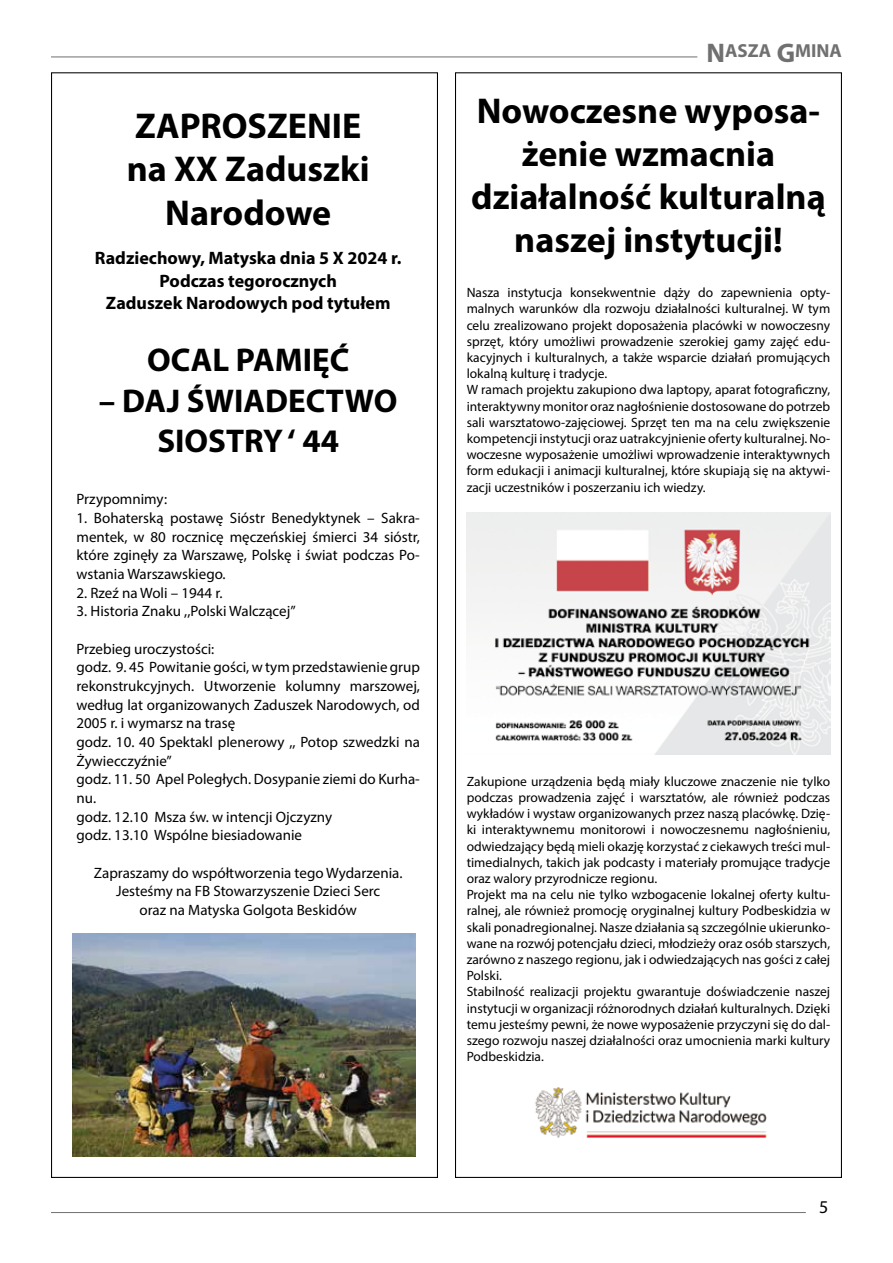
<style>
.page{position:relative;width:893px;height:1263px;background:#fff}
.page>*{position:absolute;margin:0;border:0;box-sizing:border-box;transform-origin:0 0}
.t1{font:700 36px/43.2px "Myriad Pro";color:#000;text-align:center}
.t2{font:700 33px/40.2px "Myriad Pro";color:#000;text-align:center}
.t3{font:700 18.9px "Myriad Pro";color:#707070}
.t4{font:700 18px/22.2px "Myriad Pro";color:#000;text-align:center}
.t5{font:18px "Myriad Pro";color:#000}
.t6{font:15px/18.6px "Myriad Pro";color:#000;text-align:justify}
.t7{font:13.5px/16.2px "Myriad Pro";color:#000}
.s1{font-size:27px}
</style>
<div class="page">
<hr style="left:51px;top:57px;width:646px;height:1px;background:#707070">
<hr style="left:51px;top:1212px;width:755px;height:1px;background:#707070">
<img style="left:72px;top:933px;width:344px;height:223px">
<img style="left:535px;top:1087px;width:232px;height:51px">
<img style="left:467px;top:513px;width:363px;height:242px">
<h1 class="t1" style="left:127px;top:102px;width:244px;line-height:43.8px">ZAPROSZENIE na XX Zaduszki<br>Narodowe</h1>
<h3 class="t4" style="left:95px;top:247px;width:308px">Radziechowy, Matyska dnia 5 X 2024 r.<br>Podczas tegorocznych<br>Zaduszek Narodowych pod tytułem</h3>
<h2 class="t2" style="left:147px;top:339px;width:204px">OCAL PAMIĘĆ</h2>
<h2 class="t2" style="left:99px;top:379px;width:300px">– DAJ ŚWIADECTWO<br>SIOSTRY ‘ 44</h2>
<p class="t6" style="left:77px;top:490px;width:92px">Przypomnimy:</p>
<p class="t6" style="left:77px;top:508px;width:345px">1. Bohaterską postawę Sióstr Benedyktynek – Sakra&shy;mentek, w 80 rocznicę męczeńskiej śmierci 34 sióstr, które zginęły za Warszawę, Polskę i świat podczas Po&shy;wstania Warszawskiego.</p>
<p class="t6" style="left:77px;top:583px;width:148px">2. Rzeź na Woli – 1944 r.</p>
<p class="t6" style="left:77px;top:602px;width:221px">3. Historia Znaku ,,Polski Walczącej”</p>
<p class="t6" style="left:77px;top:639px;width:345px;text-align:left">Przebieg uroczystości:<br>godz. 9. 45 Powitanie gości, w tym przedstawienie grup rekonstrukcyjnych. Utworzenie kolumny marszowej, według lat organizowanych Zaduszek Narodowych, od 2005 r. i wymarsz na trasę<br>godz. 10. 40 Spektakl plenerowy ,, Potop szwedzki na Żywiecczyźnie”<br>godz. 11. 50 Apel Poległych. Dosypanie ziemi do Kurha&shy;nu.<br>godz. 12.10 Msza św. w intencji Ojczyzny<br>godz. 13.10 Wspólne biesiadowanie</p>
<p class="t6" style="left:94px;top:863px;width:310px;text-align:center">Zapraszamy do współtworzenia tego Wydarzenia.<br>Jesteśmy na FB Stowarzyszenie Dzieci Serc<br>oraz na Matyska Golgota Beskidów</p>
<h3 class="t3" style="left:706px;top:39px;width:137px"><span class="s1">N</span>ASZA <span class="s1">G</span>MINA</h3>
<h1 class="t1" style="left:471px;top:88px;width:356px">Nowoczesne wyposa&shy;żenie wzmacnia działalność kulturalną naszej instytucji!</h1>
<p class="t7" style="left:467px;top:284px;width:365px">Nasza instytucja konsekwentnie dąży do zapewnienia opty&shy;malnych warunków dla rozwoju działalności kulturalnej. W tym celu zrealizowano projekt doposażenia placówki w nowoczesny sprzęt, który umożliwi prowadzenie szerokiej gamy zajęć edu&shy;kacyjnych i kulturalnych, a także wsparcie działań promujących lokalną kulturę i tradycje.<br>W ramach projektu zakupiono dwa laptopy, aparat fotograficzny, interaktywny monitor oraz nagłośnienie dostosowane do potrzeb sali warsztatowo-zajęciowej. Sprzęt ten ma na celu zwiększenie kompetencji instytucji oraz uatrakcyjnienie oferty kulturalnej. No&shy;woczesne wyposażenie umożliwi wprowadzenie interaktywnych form edukacji i animacji kulturalnej, które skupiają się na aktywi&shy;zacji uczestników i poszerzaniu ich wiedzy.</p>
<p class="t7" style="left:467px;top:773px;width:365px">Zakupione urządzenia będą miały kluczowe znaczenie nie tylko podczas prowadzenia zajęć i warsztatów, ale również podczas wykładów i wystaw organizowanych przez naszą placówkę. Dzię&shy;ki interaktywnemu monitorowi i nowoczesnemu nagłośnieniu, odwiedzający będą mieli okazję korzystać z ciekawych treści mul&shy;timedialnych, takich jak podcasty i materiały promujące tradycje oraz walory przyrodnicze regionu.<br>Projekt ma na celu nie tylko wzbogacenie lokalnej oferty kultu&shy;ralnej, ale również promocję oryginalnej kultury Podbeskidzia w skali ponadregionalnej. Nasze działania są szczególnie ukierunko&shy;wane na rozwój potencjału dzieci, młodzieży oraz osób starszych, zarówno z naszego regionu, jak i odwiedzających nas gości z całej Polski.<br>Stabilność realizacji projektu gwarantuje doświadczenie naszej instytucji w organizacji różnorodnych działań kulturalnych. Dzięki temu jesteśmy pewni, że nowe wyposażenie przyczyni się do dal&shy;szego rozwoju naszej działalności oraz umocnienia marki kultury Podbeskidzia.</p>
<h3 class="t5" style="left:819px;top:1196px;width:11px">5</h3>
</div>
